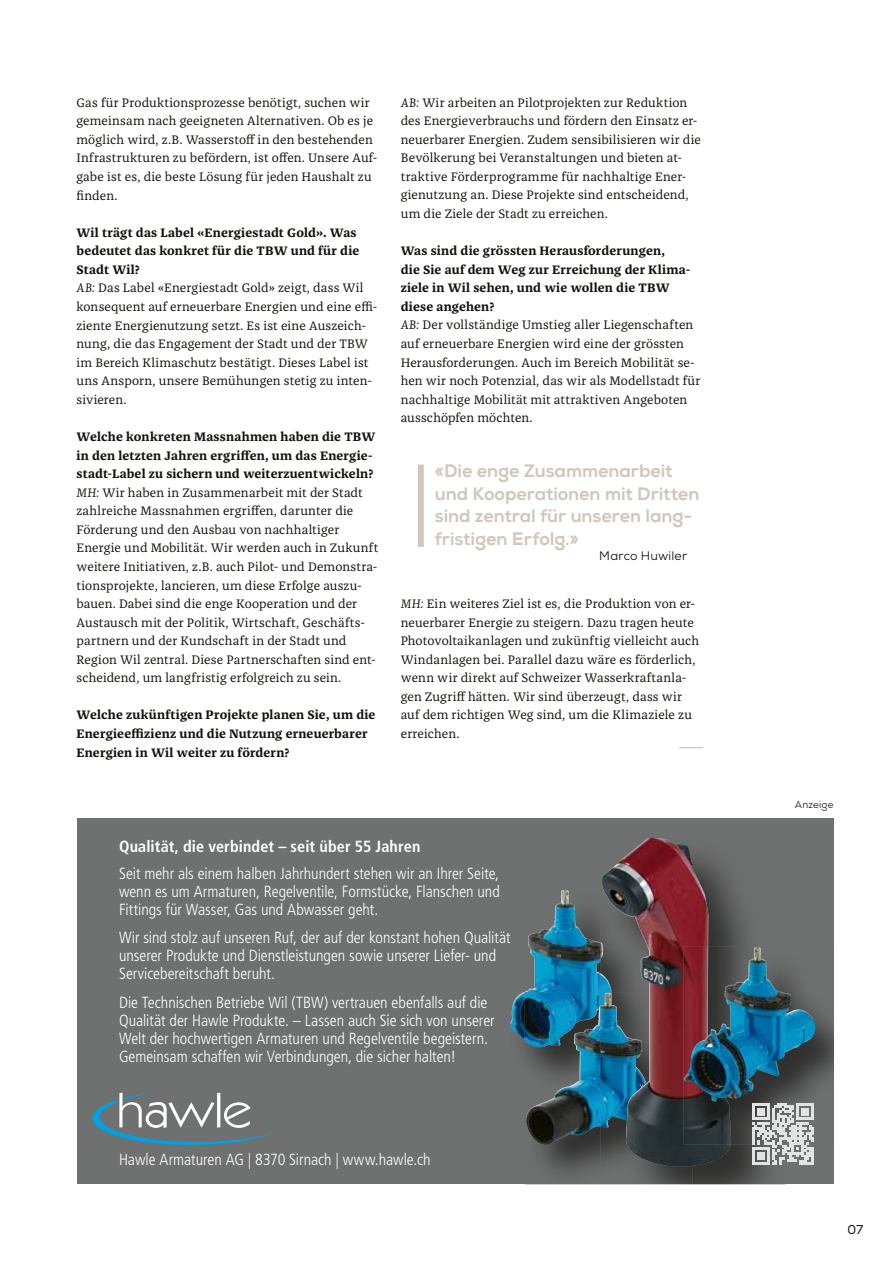
<style>
.page{position:relative;width:893px;height:1263px;background:#fff}
.page>*{position:absolute;margin:0;border:0;box-sizing:border-box;transform-origin:0 0}
.t1{font:300 24px "Brown Pro";color:#d0c6bc}
.t2{font:18px/22.5px "Nexa X Bold";letter-spacing:-.005em;color:#d0c6bc}
.t3{font:300 condensed 16.2px/18px "Frutiger LT Pro";letter-spacing:-.005em;color:#fff}
.t4{font:700 condensed 16.2px "Frutiger LT Pro";letter-spacing:.005em;color:#fff}
.t5{font:12.75px/18.6px "Franziska FF";letter-spacing:.01em;color:#12120d}
.t6{font:700 12.75px/18.6px "Franziska FF";letter-spacing:.015em;color:#12120d}
.t7{font:12.75px "Nexa";color:#12120d}
.t8{font:12.3px "Nexa";letter-spacing:.015em;color:#12120d}
.t9{font:9.75px "Nexa";letter-spacing:.025em;color:#12120d}
.s1{font-weight:700}
.s2{font-style:italic}
</style>
<div class="page">
<div style="left:77px;top:819px;width:756px;height:365px;background:#6f7070"></div>
<img style="left:510px;top:890px;width:90px;height:151px">
<img style="left:525px;top:992px;width:75px;height:55px">
<img style="left:526px;top:1006px;width:74px;height:138px">
<img style="left:693px;top:886px;width:89px;height:298px">
<img style="left:600px;top:919px;width:2px;height:23px">
<img style="left:600px;top:942px;width:2px;height:51px">
<img style="left:600px;top:1128px;width:93px;height:56px">
<img style="left:600px;top:993px;width:2px;height:135px">
<img style="left:602px;top:838px;width:129px;height:328px">
<img style="left:731px;top:947px;width:102px;height:197px">
<img style="left:684px;top:947px;width:47px;height:197px">
<img style="left:691px;top:947px;width:67px;height:112px">
<svg style="left:92px;top:1092px;width:182px;height:53px"></svg>
<svg style="left:752px;top:1103px;width:62px;height:61px"></svg>
<div style="left:418px;top:465px;width:6px;height:82px;background:#d0c6bc"></div>
<p class="t5" style="left:77px;top:93px;width:302px">Gas für Produktionsprozesse benötigt, suchen wir gemeinsam nach geeigneten Alternativen. Ob es je möglich wird, z.B. Wasserstoff in den bestehenden Infrastrukturen zu befördern, ist offen. Unsere Auf&shy;gabe ist es, die beste Lösung für jeden Haushalt zu finden.</p>
<p class="t5" style="left:77px;top:223px;width:302px"><span class="s1">Wil trägt das Label «Energiestadt Gold». Was bedeutet das konkret für die TBW und für die Stadt Wil?<br></span><span class="s2">AB:</span> Das Label «Energiestadt Gold» zeigt, dass Wil konsequent auf erneuerbare Energien und eine effi&shy;ziente Energienutzung setzt. Es ist eine Auszeich&shy;nung, die das Engagement der Stadt und der TBW im Bereich Klimaschutz bestätigt. Dieses Label ist uns Ansporn, unsere Bemühungen stetig zu inten&shy;sivieren.</p>
<p class="t5" style="left:77px;top:427px;width:303px"><span class="s1">Welche konkreten Massnahmen haben die TBW in den letzten Jahren ergriffen, um das Energie&shy;stadt-Label zu sichern und weiterzuentwickeln?<br></span><span class="s2">MH:</span> Wir haben in Zusammenarbeit mit der Stadt zahlreiche Massnahmen ergriffen, darunter die Förderung und den Ausbau von nachhaltiger Energie und Mobilität. Wir werden auch in Zukunft weitere Initiativen, z.B. auch Pilot- und Demonstra&shy;tionsprojekte, lancieren, um diese Erfolge auszu&shy;bauen. Dabei sind die enge Kooperation und der Austausch mit der Politik, Wirtschaft, Geschäfts&shy;partnern und der Kundschaft in der Stadt und Region Wil zentral. Diese Partnerschaften sind ent&shy;scheidend, um langfristig erfolgreich zu sein.</p>
<p class="t6" style="left:77px;top:706px;width:300px">Welche zukünftigen Projekte planen Sie, um die<br>Energieeffizienz und die Nutzung erneuerbarer<br>Energien in Wil weiter zu fördern?</p>
<p class="t5" style="left:401px;top:93px;width:302px"><span class="s2">AB:</span> Wir arbeiten an Pilotprojekten zur Reduktion des Energieverbrauchs und fördern den Einsatz er&shy;neuerbarer Energien. Zudem sensibilisieren wir die Bevölkerung bei Veranstaltungen und bieten at&shy;traktive Förderprogramme für nachhaltige Ener&shy;gienutzung an. Diese Projekte sind entscheidend, um die Ziele der Stadt zu erreichen.</p>
<p class="t5" style="left:401px;top:241px;width:301px"><span class="s1">Was sind die grössten Herausforderungen,<br>die Sie auf dem Weg zur Erreichung der Klima&shy;ziele in Wil sehen, und wie wollen die TBW diese angehen?<br></span><span class="s2">AB:</span> Der vollständige Umstieg aller Liegenschaften auf erneuerbare Energien wird eine der grössten Herausforderungen. Auch im Bereich Mobilität se&shy;hen wir noch Potenzial, das wir als Modellstadt für nachhaltige Mobilität mit attraktiven Angeboten ausschöpfen möchten.</p>
<h2 class="t2" style="left:435px;top:460px;width:266px">«Die enge Zusammenarbeit und Kooperationen mit Dritten sind zentral für unseren lang&shy;fristigen Erfolg.»</h2>
<p class="t8" style="left:599px;top:548px;width:90px">Marco Huwiler</p>
<p class="t5" style="left:401px;top:594px;width:300px"><span class="s2">MH:</span> Ein weiteres Ziel ist es, die Produktion von er&shy;neuerbarer Energie zu steigern. Dazu tragen heute Photovoltaikanlagen und zukünftig vielleicht auch Windanlagen bei. Parallel dazu wäre es förderlich, wenn wir direkt auf Schweizer Wasserkraftanla&shy;gen Zugriff hätten. Wir sind überzeugt, dass wir auf dem richtigen Weg sind, um die Klimaziele zu erreichen.</p>
<h1 class="t1" style="left:679px;top:731px;width:27px">–</h1>
<p class="t4" style="left:119px;top:837px;width:303px">Qualität, die verbindet – seit über 55 Jahren</p>
<p class="t3" style="left:119px;top:864px;width:382px;text-align:justify">Seit mehr als einem halben Jahrhundert stehen wir an Ihrer Seite, wenn es um Armaturen, Regelventile, Formstücke, Flanschen und Fittings für Wasser, Gas und Abwasser geht.</p>
<p class="t3" style="left:119px;top:929px;width:393px">Wir sind stolz auf unseren Ruf, der auf der konstant hohen Qualität unserer Produkte und Dienstleistungen sowie unserer Liefer- und<br>Servicebereitschaft beruht.</p>
<p class="t3" style="left:119px;top:993px;width:377px">Die Technischen Betriebe Wil (TBW) vertrauen ebenfalls auf die Qualität der Hawle Produkte. – Lassen auch Sie sich von unserer Welt der hochwertigen Armaturen und Regelventile begeistern.<br>Gemeinsam schaffen wir Verbindungen, die sicher halten!</p>
<p class="t3" style="left:119px;top:1151px;width:313px">Hawle Armaturen AG | 8370 Sirnach | www.hawle.ch</p>
<p class="t9" style="left:795px;top:799px;width:40px">Anzeige</p>
<p class="t7" style="left:847px;top:1221px;width:17px">07</p>
</div>
